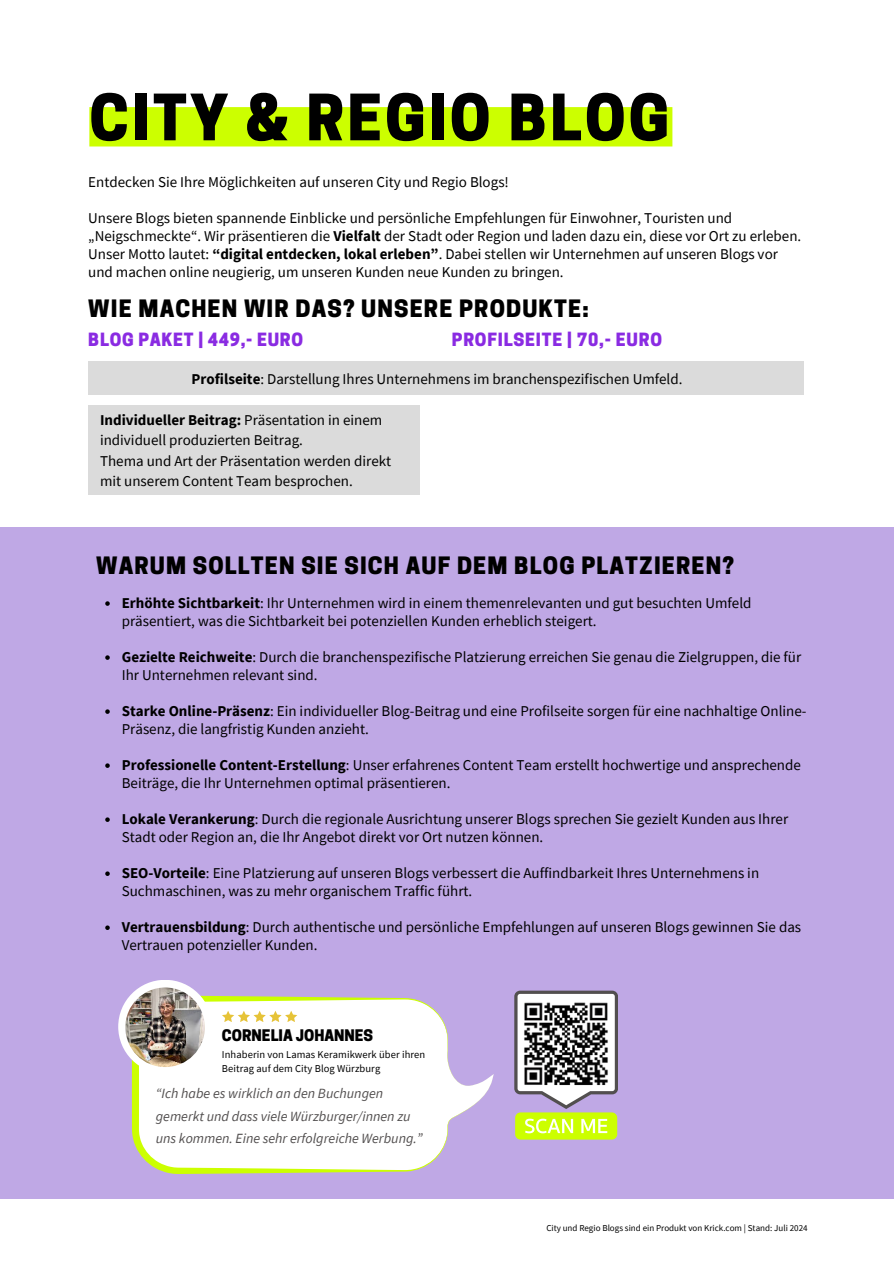
<style>
.page{position:relative;width:894px;height:1264px;background:#fff}
.page>*{position:absolute;margin:0;border:0;box-sizing:border-box;transform-origin:0 0}
.t1{font:800 59.85px "Cooper Hewitt";letter-spacing:.05em;color:#000}
.t2{font:800 22.5px "Cooper Hewitt";letter-spacing:.05em;color:#000}
.t3{font:800 17.1px "Cooper Hewitt";letter-spacing:.045em;color:#8a2be2}
.t4{font:15px/18px "Source Sans Pro";color:#000}
.t5{font:800 15px "Cooper Hewitt";color:#000}
.t6{font:italic 14.1px/22.5px "Source Sans Pro";color:#524f4f}
.t7{font:10.5px/14px "Source Sans Pro";letter-spacing:.01em;color:#000}
.t8{font:9px "Source Sans Pro";color:#000}
.s1{font-weight:700}
</style>
<div class="page">
<div style="left:89px;top:107px;width:583px;height:39px;background:#cf0"></div>
<div style="left:0;top:527px;width:893px;height:671px;background:#bfa8e5"></div>
<div style="left:88px;top:361px;width:715px;height:33px;background:#dbdbdb"></div>
<svg style="left:514px;top:990px;width:103px;height:119px"></svg>
<div style="left:515px;top:1112px;width:102px;height:27px;background:#cf0;border-radius:5px"></div>
<svg style="left:525px;top:1118px;width:48px;height:15px"></svg>
<svg style="left:581px;top:1118px;width:26px;height:15px"></svg>
<img style="left:520px;top:997px;width:92px;height:94px">
<svg style="left:132px;top:995px;width:361px;height:178px;background:#f2f1ef"></svg>
<div style="left:118px;top:979px;width:94px;height:94px;background:#fff;border-radius:50%"></div>
<img style="left:125px;top:987px;width:80px;height:80px;border-radius:50%">
<svg style="left:222px;top:1010px;width:75px;height:11px"></svg>
<svg style="left:105px;top:601px;width:5px;height:5px"></svg>
<svg style="left:105px;top:655px;width:5px;height:5px"></svg>
<svg style="left:105px;top:709px;width:5px;height:5px"></svg>
<svg style="left:105px;top:763px;width:5px;height:5px"></svg>
<svg style="left:105px;top:817px;width:5px;height:5px"></svg>
<svg style="left:105px;top:871px;width:5px;height:5px"></svg>
<svg style="left:105px;top:925px;width:5px;height:5px"></svg>
<div style="left:88px;top:406px;width:332px;height:89px;background:#dbdbdb"></div>
<h1 class="t1" style="left:89px;top:82px;width:581px">CITY &amp; REGIO BLOG</h1>
<p class="t4" style="left:88px;top:173px;width:422px">Entdecken Sie Ihre Möglichkeiten auf unseren City und Regio Blogs!</p>
<p class="t4" style="left:88px;top:209px;width:714px">Unsere Blogs bieten spannende Einblicke und persönliche Empfehlungen für Einwohner, Touristen und „Neigschmeckte“. Wir präsentieren die <span class="s1">Vielfalt</span> der Stadt oder Region und laden dazu ein, diese vor Ort zu erleben.<br>Unser Motto lautet: <span class="s1">“digital entdecken, lokal erleben”</span>. Dabei stellen wir Unternehmen auf unseren Blogs vor und machen online neugierig, um unseren Kunden neue Kunden zu bringen.</p>
<h2 class="t2" style="left:88px;top:295px;width:501px">WIE MACHEN WIR DAS? UNSERE PRODUKTE:</h2>
<p class="t3" style="left:88px;top:329px;width:216px">BLOG PAKET | 449,- EURO</p>
<p class="t3" style="left:452px;top:329px;width:211px">PROFILSEITE | 70,- EURO</p>
<p class="t4" style="left:191px;top:370px;width:492px"><span class="s1">Profilseite</span>: Darstellung Ihres Unternehmens im branchenspezifischen Umfeld.</p>
<p class="t4" style="left:100px;top:410px;width:293px;line-height:20.2px"><span class="s1">Individueller Beitrag:</span> Präsentation in einem individuell produzierten Beitrag.<br>Thema und Art der Präsentation werden direkt mit unserem Content Team besprochen.</p>
<h2 class="t2" style="left:96px;top:552px;width:639px">WARUM SOLLTEN SIE SICH AUF DEM BLOG PLATZIEREN?</h2>
<p class="t4" style="left:122px;top:594px;width:631px"><span class="s1">Erhöhte Sichtbarkeit</span>: Ihr Unternehmen wird in einem themenrelevanten und gut besuchten Umfeld präsentiert, was die Sichtbarkeit bei potenziellen Kunden erheblich steigert.</p>
<p class="t4" style="left:122px;top:648px;width:680px"><span class="s1">Gezielte Reichweite</span>: Durch die branchenspezifische Platzierung erreichen Sie genau die Zielgruppen, die für<br>Ihr Unternehmen relevant sind.</p>
<p class="t4" style="left:122px;top:702px;width:686px"><span class="s1">Starke Online-Präsenz</span>: Ein individueller Blog-Beitrag und eine Profilseite sorgen für eine nachhaltige Online-<br>Präsenz, die langfristig Kunden anzieht.</p>
<p class="t4" style="left:122px;top:756px;width:680px"><span class="s1">Professionelle Content-Erstellung</span>: Unser erfahrenes Content Team erstellt hochwertige und ansprechende<br>Beiträge, die Ihr Unternehmen optimal präsentieren.</p>
<p class="t4" style="left:122px;top:810px;width:667px"><span class="s1">Lokale Verankerung</span>: Durch die regionale Ausrichtung unserer Blogs sprechen Sie gezielt Kunden aus Ihrer<br>Stadt oder Region an, die Ihr Angebot direkt vor Ort nutzen können.</p>
<p class="t4" style="left:122px;top:864px;width:638px"><span class="s1">SEO-Vorteile</span>: Eine Platzierung auf unseren Blogs verbessert die Auffindbarkeit Ihres Unternehmens in<br>Suchmaschinen, was zu mehr organischem Traffic führt.</p>
<p class="t4" style="left:122px;top:918px;width:680px"><span class="s1">Vertrauensbildung</span>: Durch authentische und persönliche Empfehlungen auf unseren Blogs gewinnen Sie das<br>Vertrauen potenzieller Kunden.</p>
<p class="t5" style="left:222px;top:1026px;width:153px">CORNELIA JOHANNES</p>
<p class="t7" style="left:222px;top:1047px;width:205px">Inhaberin von Lamas Keramikwerk über ihren<br>Beitrag auf dem City Blog Würzburg</p>
<p class="t6" style="left:156px;top:1081px;width:268px">“Ich habe es wirklich an den Buchungen gemerkt und dass viele Würzburger/innen zu uns kommen. Eine sehr erfolgreiche Werbung.”</p>
<p class="t8" style="left:546px;top:1222px;width:263px">City und Regio Blogs sind ein Produkt von Krick.com | Stand: Juli 2024</p>
</div>
